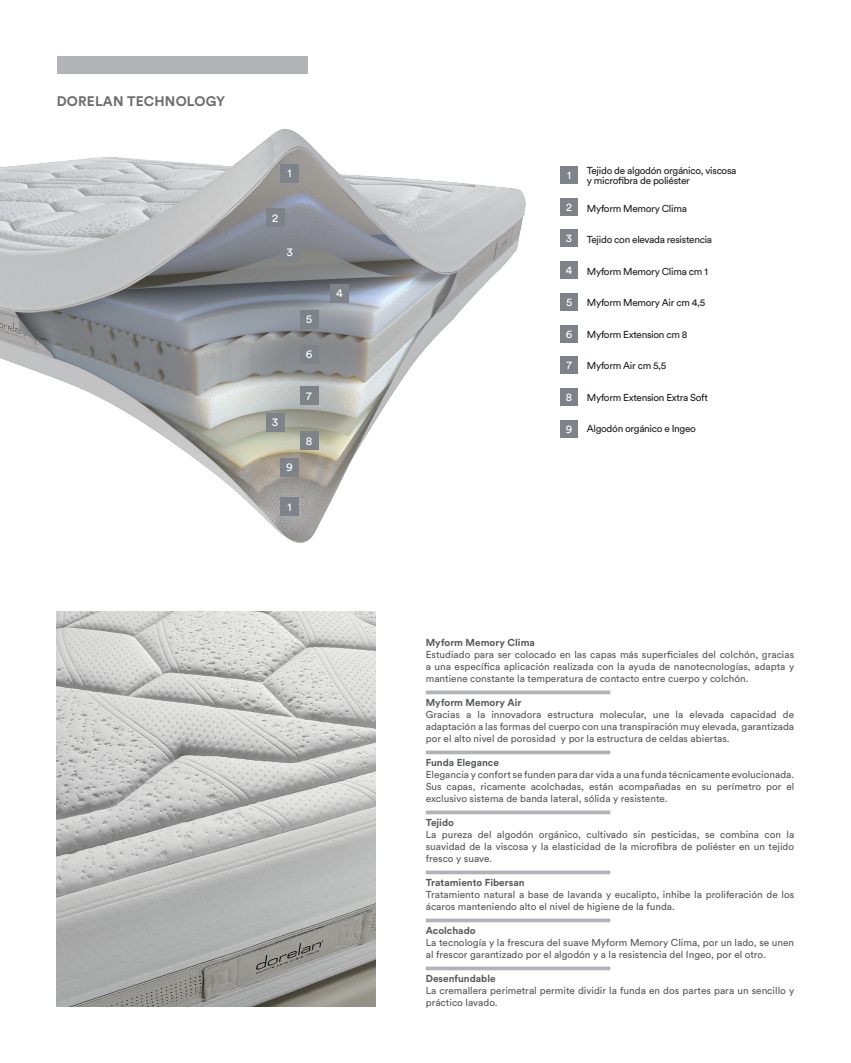
<style>
.page{position:relative;width:851px;height:1063px;background:#fff}
.page>*{position:absolute;margin:0;border:0;box-sizing:border-box;transform-origin:0 0}
.t1{font:700 13.75px "Circular Std";letter-spacing:.01em;color:#6c6d70}
.t2{font:11.62px "Circular Std";color:#fff}
.t3{font:11.25px "Circular Std";color:#fff}
.t4{font:10px/12px "Circular Std";color:#57585a;text-align:justify}
.t5{font:10px/10px "Circular Std";letter-spacing:-.03em;color:#231f20}
.t6{font:700 10px "Circular Std";color:#57585a}
</style>
<div class="page">
<img style="left:0;top:129px;width:526px;height:414px">
<div style="left:280px;top:164px;width:19px;height:18px;background:#7d8388"></div>
<div style="left:280px;top:498px;width:19px;height:18px;background:#7d8388"></div>
<div style="left:266px;top:209px;width:18px;height:18px;background:#7d8388"></div>
<div style="left:330px;top:284px;width:18px;height:18px;background:#7d8388"></div>
<div style="left:280px;top:243px;width:19px;height:18px;background:#7d8388"></div>
<div style="left:266px;top:413px;width:18px;height:18px;background:#7d8388"></div>
<div style="left:280px;top:458px;width:19px;height:18px;background:#7d8388"></div>
<div style="left:300px;top:310px;width:18px;height:18px;background:#7d8388"></div>
<div style="left:300px;top:345px;width:18px;height:18px;background:#7d8388"></div>
<div style="left:300px;top:387px;width:18px;height:18px;background:#7d8388"></div>
<div style="left:300px;top:431px;width:18px;height:19px;background:#7d8388"></div>
<div style="left:57px;top:57px;width:250px;height:17px;background:#b2b3b7"></div>
<img style="left:57px;top:612px;width:319px;height:394px">
<div style="left:560px;top:198px;width:18px;height:18px;background:#7d8388"></div>
<div style="left:560px;top:166px;width:18px;height:18px;background:#7d8388"></div>
<div style="left:560px;top:230px;width:18px;height:17px;background:#7d8388"></div>
<div style="left:560px;top:261px;width:18px;height:18px;background:#7d8388"></div>
<div style="left:560px;top:357px;width:18px;height:17px;background:#7d8388"></div>
<div style="left:560px;top:420px;width:18px;height:18px;background:#7d8388"></div>
<div style="left:560px;top:293px;width:18px;height:18px;background:#7d8388"></div>
<div style="left:560px;top:388px;width:18px;height:18px;background:#7d8388"></div>
<div style="left:560px;top:325px;width:18px;height:18px;background:#7d8388"></div>
<hr style="left:425px;top:691px;width:185px;height:3px;background:#b2b3b7">
<hr style="left:425px;top:751px;width:185px;height:3px;background:#b2b3b7">
<hr style="left:425px;top:811px;width:185px;height:3px;background:#b2b3b7">
<hr style="left:425px;top:871px;width:185px;height:3px;background:#b2b3b7">
<hr style="left:425px;top:919px;width:185px;height:3px;background:#b2b3b7">
<hr style="left:425px;top:967px;width:185px;height:3px;background:#b2b3b7">
<h1 class="t1" style="left:57px;top:92px;width:170px">DORELAN TECHNOLOGY</h1>
<p class="t2" style="left:287px;top:166px;width:6px">1</p>
<p class="t2" style="left:272px;top:211px;width:8px">2</p>
<p class="t2" style="left:286px;top:245px;width:8px">3</p>
<p class="t2" style="left:272px;top:415px;width:8px">3</p>
<p class="t2" style="left:286px;top:460px;width:8px">9</p>
<p class="t2" style="left:287px;top:500px;width:6px">1</p>
<p class="t2" style="left:306px;top:312px;width:8px">5</p>
<p class="t2" style="left:305px;top:347px;width:8px">6</p>
<p class="t2" style="left:306px;top:389px;width:7px">7</p>
<p class="t2" style="left:306px;top:433px;width:8px">8</p>
<p class="t2" style="left:336px;top:286px;width:8px">4</p>
<p class="t3" style="left:567px;top:168px;width:5px">1</p>
<p class="t3" style="left:566px;top:200px;width:7px">2</p>
<p class="t3" style="left:566px;top:232px;width:8px">3</p>
<p class="t3" style="left:565px;top:263px;width:8px">4</p>
<p class="t3" style="left:566px;top:295px;width:8px">5</p>
<p class="t3" style="left:565px;top:327px;width:8px">6</p>
<p class="t3" style="left:566px;top:359px;width:7px">7</p>
<p class="t3" style="left:566px;top:390px;width:8px">8</p>
<p class="t3" style="left:565px;top:422px;width:8px">9</p>
<p class="t5" style="left:586px;top:166px;width:151px">Tejido de algodón orgánico, viscosa y microfibra de poliéster</p>
<p class="t5" style="left:586px;top:203px;width:102px">Myform Memory Clima</p>
<p class="t5" style="left:586px;top:235px;width:127px">Tejido con elevada resistencia</p>
<p class="t5" style="left:586px;top:266px;width:122px">Myform Memory Clima cm 1</p>
<p class="t5" style="left:586px;top:298px;width:120px">Myform Memory Air cm 4,5</p>
<p class="t5" style="left:586px;top:329px;width:102px">Myform Extension cm 8</p>
<p class="t5" style="left:586px;top:361px;width:81px">Myform Air cm 5,5</p>
<p class="t5" style="left:586px;top:392px;width:123px">Myform Extension Extra Soft</p>
<p class="t5" style="left:586px;top:424px;width:111px">Algodón orgánico e Ingeo</p>
<p class="t6" style="left:425px;top:636px;width:111px">Myform Memory Clima</p>
<p class="t4" style="left:425px;top:649px;width:370px">Estudiado para ser colocado en las capas más superficiales del colchón, gracias a una específica aplicación realizada con la ayuda de nanotecnologías, adapta y mantiene constante la temperatura de contacto entre cuerpo y colchón.</p>
<p class="t6" style="left:425px;top:696px;width:97px">Myform Memory Air</p>
<p class="t4" style="left:425px;top:709px;width:370px">Gracias a la innovadora estructura molecular, une la elevada capacidad de adaptación a las formas del cuerpo con una transpiración muy elevada, garantizada por el alto nivel de porosidad y por la estructura de celdas abiertas.</p>
<p class="t6" style="left:425px;top:756px;width:75px">Funda Elegance</p>
<p class="t4" style="left:425px;top:769px;width:370px">Elegancia y confort se funden para dar vida a una funda técnicamente evolucionada.<br>Sus capas, ricamente acolchadas, están acompañadas en su perímetro por el exclusivo sistema de banda lateral, sólida y resistente.</p>
<p class="t6" style="left:425px;top:816px;width:30px">Tejido</p>
<p class="t4" style="left:425px;top:829px;width:370px">La pureza del algodón orgánico, cultivado sin pesticidas, se combina con la suavidad de la viscosa y la elasticidad de la microfibra de poliéster en un tejido fresco y suave.</p>
<p class="t6" style="left:425px;top:876px;width:100px">Tratamiento Fibersan</p>
<p class="t4" style="left:425px;top:889px;width:370px">Tratamiento natural a base de lavanda y eucalipto, inhibe la proliferación de los ácaros manteniendo alto el nivel de higiene de la funda.</p>
<p class="t6" style="left:425px;top:924px;width:51px">Acolchado</p>
<p class="t4" style="left:425px;top:937px;width:370px">La tecnología y la frescura del suave Myform Memory Clima, por un lado, se unen al frescor garantizado por el algodón y a la resistencia del Ingeo, por el otro.</p>
<p class="t6" style="left:425px;top:972px;width:71px">Desenfundable</p>
<p class="t4" style="left:425px;top:985px;width:370px">La cremallera perimetral permite dividir la funda en dos partes para un sencillo y práctico lavado.</p>
</div>
